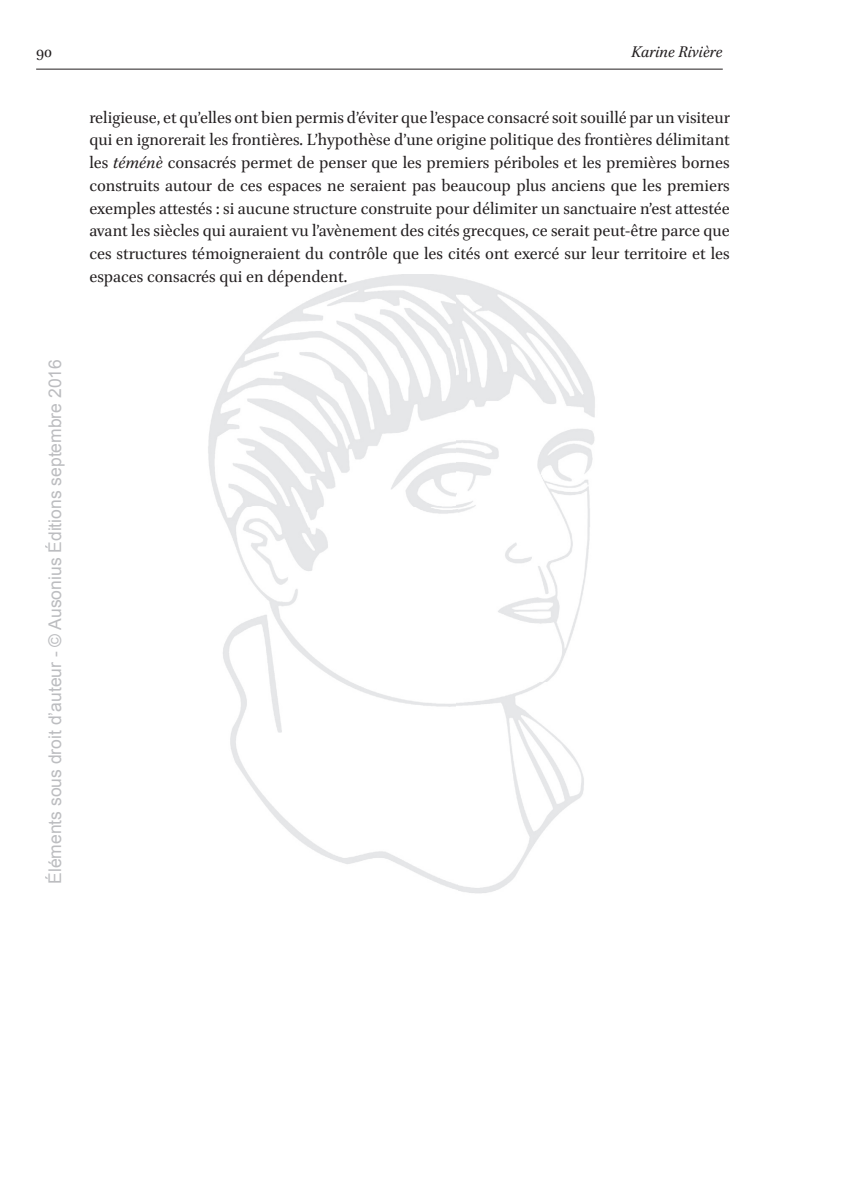
<style>
.page{position:relative;width:844px;height:1191px;background:#fff}
.page>*{position:absolute;margin:0;border:0;box-sizing:border-box;transform-origin:0 0}
.t1{font:18.38px/22.8px "Brill";color:#231f20;text-align:justify}
.t2{font:17.5px "Arial";color:#bcbdc0}
.t3{font:italic 17.5px "Brill";color:#231f20}
.t4{font:17.5px "Brill";color:#231f20}
.s1{font-style:italic}
</style>
<div class="page">
<hr style="left:36px;top:69px;width:686px;height:1px;background:#231f20">
<img style="left:208px;top:274px;width:387px;height:620px">
<p class="t4" style="left:36px;top:40px;width:18px">90</p>
<p class="t3" style="left:631px;top:40px;width:93px">Karine Rivière</p>
<p class="t1" style="left:89px;top:107px;width:642px">religieuse, et qu’elles ont bien permis d’éviter que l’espace consacré soit souillé par un visiteur qui en ignorerait les frontières. L’hypothèse d’une origine politique des frontières délimitant les <span class="s1">téménè</span> consacrés permet de penser que les premiers périboles et les premières bornes construits autour de ces espaces ne seraient pas beaucoup plus anciens que les premiers exemples attestés : si aucune structure construite pour délimiter un sanctuaire n’est attestée avant les siècles qui auraient vu l’avènement des cités grecques, ce serait peut-être parce que ces structures témoigneraient du contrôle que les cités ont exercé sur leur territoire et les espaces consacrés qui en dépendent.</p>
<p class="t2" style="left:44px;top:884px;width:526px;rotate:-90deg">Éléments sous droit d’auteur - © Ausonius Éditions septembre 2016</p>
</div>
